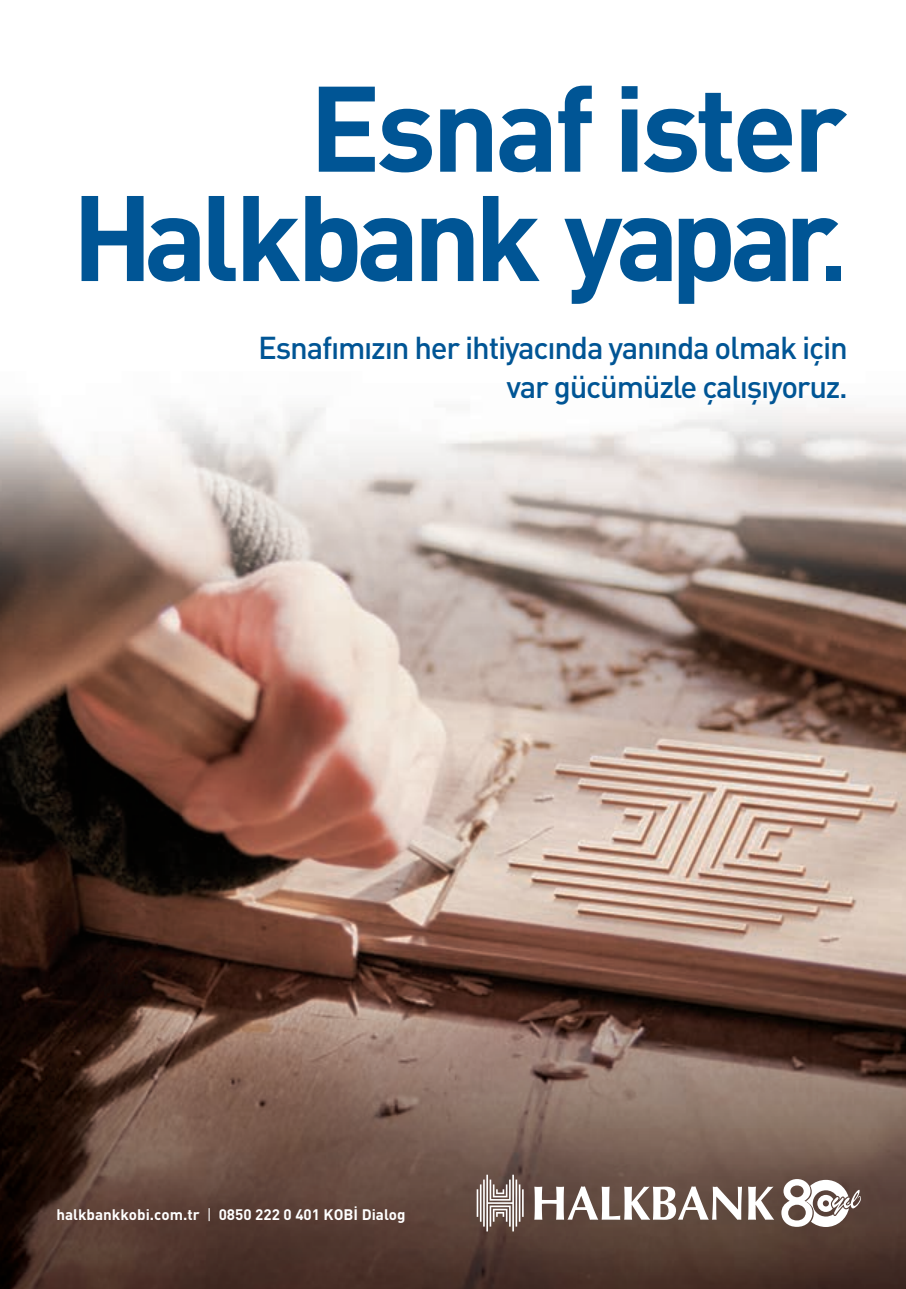
<style>
.page{position:relative;width:906px;height:1289px;background:#fff}
.page>*{position:absolute;margin:0;border:0;box-sizing:border-box;transform-origin:0 0}
.t1{font:700 119.4px/109.2px "DIN Pro";letter-spacing:-.05em;color:#005595;text-align:right}
.t2{font:500 31.2px/38.7px "DIN Pro";letter-spacing:-.04em;color:#005595;text-align:right}
.t3{font:700 15px "DIN Pro";color:#fff}
.s1{font-size:97.5px}
.s2{font-weight:400}
</style>
<div class="page">
<img style="left:0;top:407px;width:906px;height:881px">
<svg style="left:534px;top:1186px;width:208px;height:33px"></svg>
<svg style="left:748px;top:1186px;width:26px;height:33px"></svg>
<svg style="left:476px;top:1174px;width:47px;height:57px"></svg>
<svg style="left:781px;top:1178px;width:81px;height:48px"></svg>
<h1 class="t1" style="left:72px;top:69px;width:777px">Esnaf ister<br>Halkbank yapar<span class="s1">.</span></h1>
<p class="t2" style="left:258px;top:327px;width:591px">Esnafımızın her ihtiyacında yanında olmak için var gücümüzle çalışıyoruz.</p>
<p class="t3" style="left:56px;top:1203px;width:351px">halkbankkobi.com.tr <span class="s2">|</span> 0850 222 0 401 KOBİ Dialog</p>
</div>
